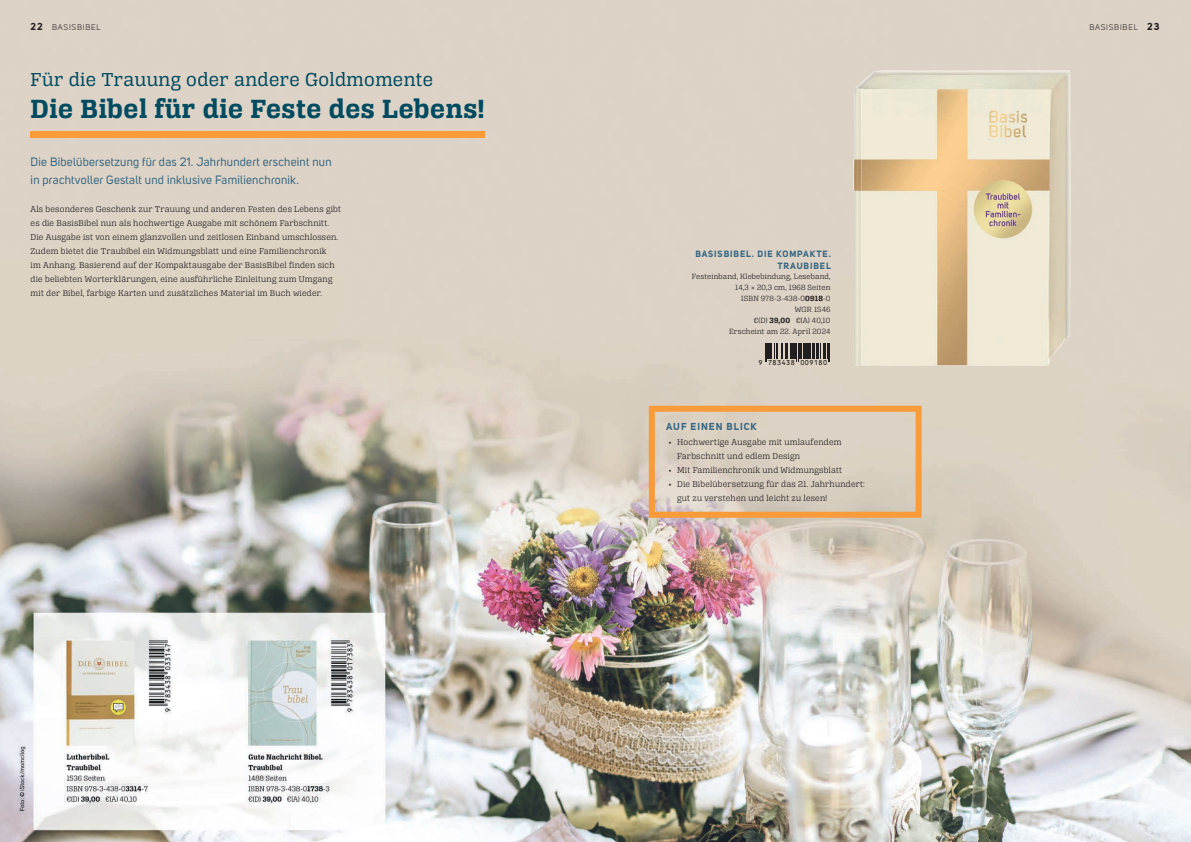
<style>
.page{position:relative;width:1191px;height:842px;background:#fff}
.page>*{position:absolute;margin:0;border:0;box-sizing:border-box;transform-origin:0 0}
.t1{font:28px "Alianza Slab 700";letter-spacing:.02em;color:#004b60}
.t2{font:20px "Alianza Slab 400";letter-spacing:.02em;color:#004b60}
.t3{font:12px/18px "Uni Sans";letter-spacing:.02em;color:#376782}
.t4{font:700 10px "Uni Sans";letter-spacing:.1em;color:#376782}
.t5{font:9px/14px "Alianza Slab 300";letter-spacing:.02em;color:#231f20}
.t6{font:700 9px/12px "Uni Sans";letter-spacing:.1em;color:#376782;text-align:right}
.t7{font:8px/11px "Alianza Slab 300";letter-spacing:.02em;color:#231f20;text-align:right}
.t8{font:8px "Uni Sans";letter-spacing:.1em;color:#231f20}
.t9{font:6.5px "OCRB";letter-spacing:-.025em;color:#231f20}
.s1{font-weight:700;font-size:10px}
.s2{font-family:"Alianza Slab 700"}
</style>
<div class="page">
<img style="left:0;top:0;width:595px;height:842px">
<div style="left:31px;top:132px;width:454px;height:6px;background:#f89b38"></div>
<img style="left:595px;top:0;width:596px;height:842px">
<svg style="left:649px;top:406px;width:272px;height:112px;background:#ddc8af"></svg>
<svg style="left:765px;top:344px;width:9px;height:18px"></svg>
<img style="left:774px;top:0;width:376px;height:445px">
<p class="t8" style="left:31px;top:23px;width:72px"><span class="s1">22</span> BASISBIBEL</p>
<p class="t2" style="left:31px;top:68px;width:404px">Für die Trauung oder andere Goldmomente</p>
<p class="t1" style="left:31px;top:92px;width:455px">Die Bibel für die Feste des Lebens!</p>
<p class="t3" style="left:31px;top:153px;width:302px">Die Bibelübersetzung für das 21. Jahrhundert erscheint nun in prachtvoller Gestalt und inklusive Familienchronik.</p>
<p class="t5" style="left:31px;top:202px;width:312px">Als besonderes Geschenk zur Trauung und anderen Festen des Lebens gibt es die BasisBibel nun als hochwertige Ausgabe mit schönem Farbschnitt.<br>Die Ausgabe ist von einem glanzvollen und zeitlosen Einband umschlossen.<br>Zudem bietet die Traubibel ein Widmungsblatt und eine Familienchronik<br>im Anhang. Basierend auf der Kompaktausgabe der BasisBibel finden sich die beliebten Worterklärungen, eine ausführliche Einleitung zum Umgang mit der Bibel, farbige Karten und zusätzliches Material im Buch wieder.</p>
<p class="t6" style="left:695px;top:247px;width:137px">BASISBIBEL. DIE KOMPAKTE.<br>TRAUBIBEL</p>
<p class="t7" style="left:692px;top:271px;width:140px">Festeinband, Klebebindung, Leseband,<br>14,3 × 20,3 cm, 1968 Seiten<br>ISBN 978-3-438-0<span class="s2">0918</span>-0<br>WGR 1546<br>€(D) <span class="s2">39,00</span> €(A) 40,10<br>Erscheint am 22. April 2024</p>
<p class="t9" style="left:758px;top:359px;width:71px">9 783438 009180</p>
<p class="t4" style="left:666px;top:420px;width:92px">AUF EINEN BLICK</p>
<p class="t5" style="left:677px;top:435px;width:189px">Hochwertige Ausgabe mit umlaufendem Farbschnitt und edlem Design<br>Mit Familienchronik und Widmungsblatt<br>Die Bibelübersetzung für das 21. Jahrhundert: gut zu verstehen und leicht zu lesen!</p>
<p class="t5" style="left:668px;top:435px;width:4px">•</p>
<p class="t5" style="left:668px;top:463px;width:4px">• •</p>
<p class="t8" style="left:1089px;top:23px;width:72px">BASISBIBEL <span class="s1">23</span></p>
</div>
